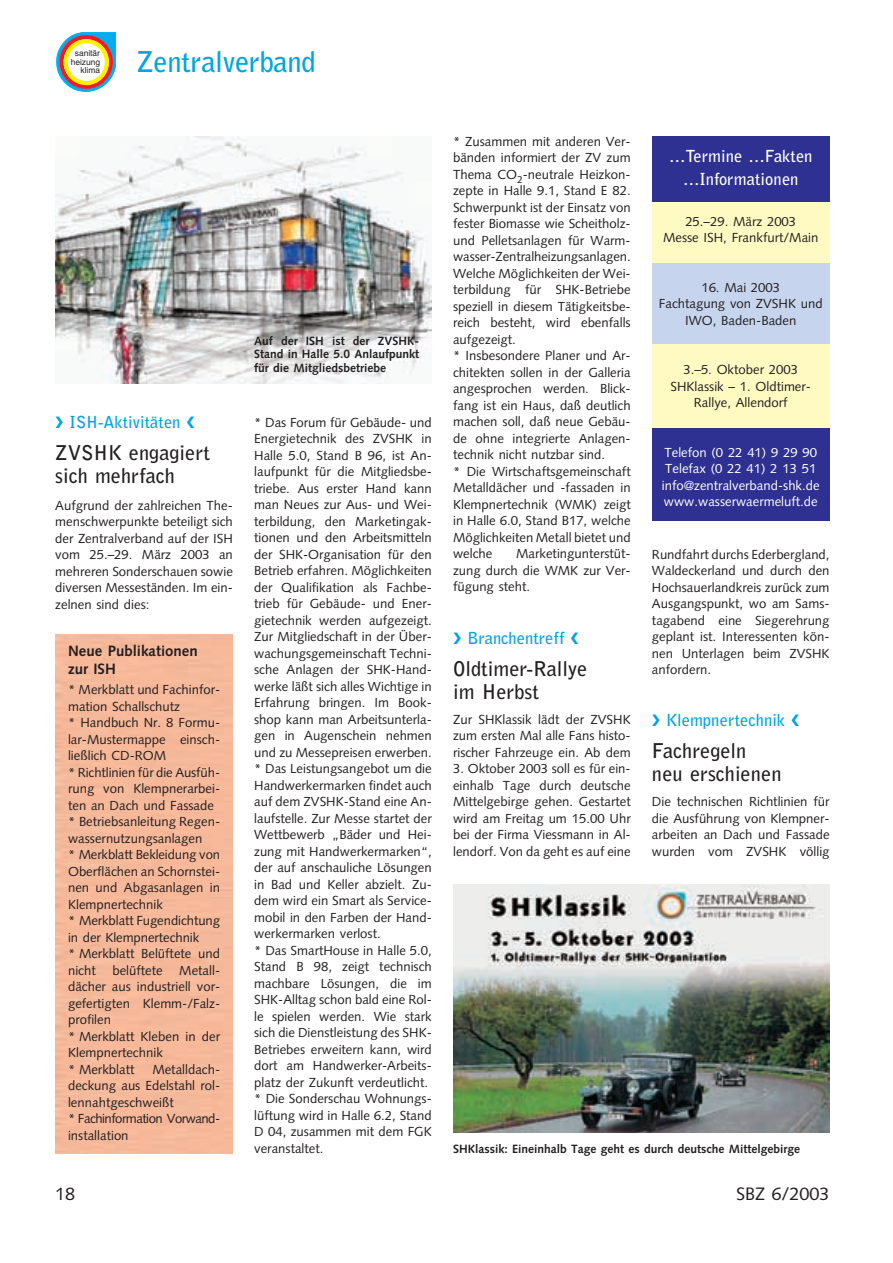
<style>
.page{position:relative;width:893px;height:1263px;background:#fff}
.page>*{position:absolute;margin:0;border:0;box-sizing:border-box;transform-origin:0 0}
.t1{font:700 28.5px "Bell Gothic";letter-spacing:-.01em;color:#00a4e6}
.t2{font:700 20.25px/23.2px "Bell Gothic";color:#231f20}
.t3{font:18px "Syntax";color:#231f20}
.t4{font:700 16.5px "Bell Gothic";color:#00a4e6}
.t5{font:700 16.5px/22.5px "Bell Gothic";color:#fff;text-align:center}
.t6{font:700 15px/18px "Syntax";color:#231f20}
.t7{font:13.2px/16.5px "Syntax";color:#231f20;text-align:justify}
.t8{font:13.2px/16.5px "Syntax";color:#fff}
.t9{font:700 12px/13.5px "Syntax";color:#231f20;text-align:justify}
.t10{font:8.4px/8.4px "Helvetica";color:#231f20;text-align:right}
</style>
<div class="page">
<svg style="left:57px;top:32px;width:59px;height:59px"></svg>
<svg style="left:59px;top:35px;width:54px;height:54px"></svg>
<svg style="left:64px;top:39px;width:45px;height:46px"></svg>
<img style="left:55px;top:136px;width:377px;height:248px">
<img style="left:453px;top:884px;width:376px;height:248px">
<div style="left:652px;top:186px;width:177px;height:242px;background:#fffac1"></div>
<div style="left:652px;top:136px;width:177px;height:65px;background:#2e3092"></div>
<div style="left:652px;top:428px;width:177px;height:93px;background:#2e3092"></div>
<div style="left:652px;top:264px;width:177px;height:80px;background:#c6d5ed"></div>
<p class="t10" style="left:71px;top:50px;width:31px">sanitär heizung klima</p>
<h1 class="t1" style="left:136px;top:51px;width:181px">Zentralverband</h1>
<p class="t4" style="left:70px;top:416px;width:112px">ISH-Aktivitäten</p>
<h2 class="t2" style="left:55px;top:443px;width:156px">ZVSHK engagiert sich mehrfach</h2>
<p class="t7" style="left:55px;top:498px;width:179px">Aufgrund der zahlreichen The&shy;menschwerpunkte beteiligt sich der Zentralverband auf der ISH vom 25.–29. März 2003 an mehreren Sonderschauen sowie diversen Messeständen. Im ein&shy;zelnen sind dies:</p>
<p class="t6" style="left:68px;top:643px;width:131px">Neue Publikationen zur ISH</p>
<p class="t7" style="left:68px;top:683px;width:154px;text-align:left">* Merkblatt und Fachinfor&shy;mation Schallschutz<br>* Handbuch Nr. 8 Formu&shy;lar-Mustermappe einsch&shy;ließlich CD-ROM<br>* Richtlinien für die Ausfüh&shy;rung von Klempnerarbei&shy;ten an Dach und Fassade * Betriebsanleitung Regen&shy;wassernutzungsanlagen<br>* Merkblatt Bekleidung von<br>Oberflächen an Schornstei&shy;nen und Abgasanlagen in<br>Klempnertechnik<br>* Merkblatt Fugendichtung in der Klempnertechnik<br>* Merkblatt Belüftete und nicht</p>
<p class="t7" style="left:112px;top:963px;width:52px">belüftete</p>
<p class="t7" style="left:68px;top:963px;width:154px;text-align:left;text-indent:111px">Metall&shy;dächer aus industriell vor&shy;gefertigten Klemm-/Falz&shy;profilen<br>* Merkblatt Kleben in der<br>Klempnertechnik<br>* Merkblatt</p>
<p class="t7" style="left:68px;top:1062px;width:154px;text-align:left;text-indent:84px">Metalldach&shy;deckung aus Edelstahl rol&shy;lennahtgeschweißt<br>* Fachinformation Vorwand&shy;installation</p>
<p class="t9" style="left:254px;top:335px;width:166px">Auf der ISH ist der ZVSHK-Stand in Halle 5.0 Anlaufpunkt für die Mitgliedsbetriebe</p>
<p class="t7" style="left:254px;top:415px;width:179px;text-align:left">* Das Forum für Gebäude- und<br>Energietechnik des ZVSHK in<br>Halle 5.0, Stand B 96, ist An&shy;laufpunkt für die Mitgliedsbe&shy;triebe. Aus erster Hand kann man Neues zur Aus- und Wei&shy;terbildung, den Marketingak&shy;tionen und den Arbeitsmitteln der SHK-Organisation für den<br>Betrieb erfahren. Möglichkeiten der Qualifikation als Fachbe&shy;trieb für Gebäude- und Ener&shy;gietechnik werden aufgezeigt.<br>Zur Mitgliedschaft in der Über&shy;wachungsgemeinschaft Techni&shy;sche Anlagen der SHK-Hand&shy;werke läßt sich alles Wichtige in<br>Erfahrung bringen. Im Book&shy;shop kann man Arbeitsunterla&shy;gen in Augenschein nehmen und zu Messepreisen erwerben. * Das Leistungsangebot um die<br>Handwerkermarken findet auch auf dem ZVSHK-Stand eine An&shy;laufstelle. Zur Messe startet der<br>Wettbewerb „Bäder und Hei&shy;zung mit Handwerkermarken“, der auf anschauliche Lösungen in Bad und Keller abzielt. Zu&shy;dem wird ein Smart als Service&shy;mobil in den Farben der Hand&shy;werkermarken verlost.<br>* Das SmartHouse in Halle 5.0,<br>Stand B 98, zeigt technisch machbare Lösungen, die im<br>SHK-Alltag schon bald eine Rol&shy;le spielen werden. Wie stark sich die Dienstleistung des SHK-<br>Betriebes erweitern kann, wird dort am Handwerker-Arbeits&shy;platz der Zukunft verdeutlicht. * Die Sonderschau Wohnungs&shy;lüftung wird in Halle 6.2, Stand<br>D 04, zusammen mit dem FGK veranstaltet.</p>
<p class="t7" style="left:453px;top:134px;width:179px;text-align:left">* Zusammen mit anderen Ver&shy;bänden informiert der ZV zum<br>Thema CO<sub>2</sub>-neutrale Heizkon&shy;zepte in Halle 9.1, Stand E 82.<br>Schwerpunkt ist der Einsatz von fester Biomasse wie Scheitholz&shy;und Pelletsanlagen für Warm&shy;wasser-Zentralheizungsanlagen.<br>Welche Möglichkeiten der Wei&shy;terbildung für SHK-Betriebe speziell in diesem Tätigkeitsbe&shy;reich besteht, wird ebenfalls aufgezeigt.<br>* Insbesondere Planer und Ar&shy;chitekten sollen in der Galleria angesprochen werden. Blick&shy;fang ist ein Haus, daß deutlich machen soll, daß neue Gebäu&shy;de ohne integrierte Anlagen&shy;technik nicht nutzbar sind.<br>* Die Wirtschaftsgemeinschaft<br>Metalldächer und -fassaden in<br>Klempnertechnik (WMK) zeigt in Halle 6.0, Stand B17, welche<br>Möglichkeiten Metall bietet und welche</p>
<p class="t7" style="left:453px;top:547px;width:179px;text-indent:63px">Marketingunterstüt&shy;zung durch die WMK zur Ver&shy;fügung steht.</p>
<p class="t4" style="left:467px;top:632px;width:99px">Branchentreff</p>
<h2 class="t2" style="left:453px;top:658px;width:135px">Oldtimer-Rallye im Herbst</h2>
<p class="t7" style="left:453px;top:712px;width:179px">Zur SHKlassik lädt der ZVSHK zum ersten Mal alle Fans histo&shy;rischer Fahrzeuge ein. Ab dem</p>
<p class="t7" style="left:453px;top:762px;width:179px">3. Oktober 2003 soll es für ein&shy;einhalb Tage durch deutsche Mittelgebirge gehen. Gestartet wird am Freitag um 15.00 Uhr bei der Firma Viessmann in Al&shy;lendorf. Von da geht es auf eine</p>
<p class="t5" style="left:669px;top:146px;width:145px">…Termine …Fakten …Informationen</p>
<p class="t7" style="left:663px;top:214px;width:157px;text-align:center">25.–29. März 2003<br>Messe ISH, Frankfurt/Main</p>
<p class="t7" style="left:659px;top:280px;width:165px;text-align:center">16. Mai 2003<br>Fachtagung von ZVSHK und<br>IWO, Baden-Baden</p>
<p class="t7" style="left:670px;top:363px;width:142px;text-align:center">3.–5. Oktober 2003<br>SHKlassik – 1. Oldtimer-<br>Rallye, Allendorf</p>
<p class="t8" style="left:661px;top:445px;width:159px">Telefon (0 22 41) 9 29 90<br>Telefax (0 22 41) 2 13 51 info@zentralverband-shk.de www.wasserwaermeluft.de</p>
<p class="t7" style="left:652px;top:547px;width:179px">Rundfahrt durchs Ederbergland, Waldeckerland und durch den Hochsauerlandkreis zurück zum Ausgangspunkt, wo am Sams&shy;tagabend eine Siegerehrung geplant ist. Interessenten kön&shy;nen Unterlagen beim ZVSHK anfordern.</p>
<p class="t4" style="left:666px;top:714px;width:120px">Klempnertechnik</p>
<h2 class="t2" style="left:652px;top:741px;width:131px">Fachregeln neu erschienen</h2>
<p class="t7" style="left:652px;top:795px;width:179px">Die technischen Richtlinien für die Ausführung von Klempner&shy;arbeiten an Dach und Fassade wurden vom ZVSHK völlig</p>
<p class="t9" style="left:453px;top:1143px;width:348px">SHKlassik: Eineinhalb Tage geht es durch deutsche Mittelgebirge</p>
<h3 class="t3" style="left:55px;top:1186px;width:22px">18</h3>
<h3 class="t3" style="left:736px;top:1186px;width:95px">SBZ 6/2003</h3>
</div>
